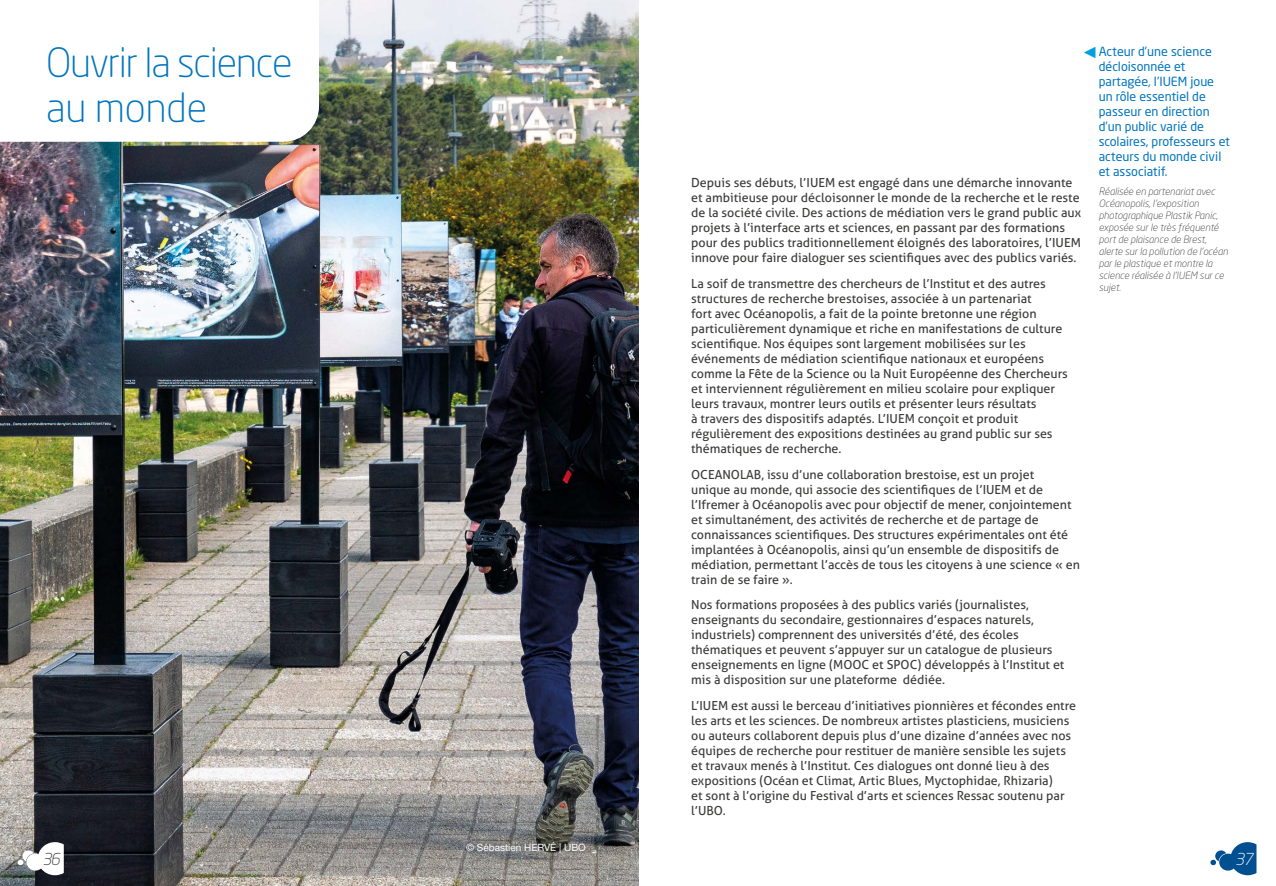
<style>
.page{position:relative;width:1276px;height:886px;background:#fff}
.page>*{position:absolute;margin:0;border:0;box-sizing:border-box;transform-origin:0 0}
.t1{font:300 40px/45px "Neo Sans Std";letter-spacing:-.03em;color:#0075bf}
.t2{font:italic 300 16.25px "Neo Sans Std";color:#3c3c3b}
.t3{font:italic 300 16.25px "Neo Sans Std";color:#fff}
.t4{font:italic 700 16.25px "Arial";color:#009fe3}
.t5{font:12.5px/15px "Aller";color:#3c3c3b}
.t6{font:12.5px/15px "Neo Sans Std";color:#0075bf}
.t7{font:italic 300 10px/12px "Neo Sans Std";color:#3c3c3b}
.t8{font:10px "Helvetica Neue";color:#fff}
</style>
<div class="page">
<img style="left:0;top:0;width:638px;height:886px">
<svg style="left:0;top:0;width:319px;height:142px"></svg>
<svg style="left:1210px;top:842px;width:46px;height:33px"></svg>
<svg style="left:18px;top:842px;width:46px;height:33px"></svg>
<h1 class="t1" style="left:46px;top:39px;width:248px">Ouvrir la science au monde</h1>
<p class="t6" style="left:1098px;top:43px;width:133px">Acteur d’une science décloisonnée et partagée, l’IUEM joue un rôle essentiel de passeur en direction d’un public varié de scolaires, professeurs et acteurs du monde civil et associatif.</p>
<p class="t7" style="left:1098px;top:185px;width:131px">Réalisée en partenariat avec<br>Océanopolis, l’exposition photographique Plastik Panic, exposée sur le très fréquenté port de plaisance de Brest, alerte sur la pollution de l’océan par le plastique et montre la science réalisée à l’IUEM sur ce sujet.</p>
<h2 class="t4" style="left:1082px;top:41px;width:18px">◄</h2>
<p class="t5" style="left:691px;top:175px;width:391px">Depuis ses débuts, l’IUEM est engagé dans une démarche innovante et ambitieuse pour décloisonner le monde de la recherche et le reste de la société civile. Des actions de médiation vers le grand public aux projets à l’interface arts et sciences, en passant par des formations pour des publics traditionnellement éloignés des laboratoires, l’IUEM innove pour faire dialoguer ses scientifiques avec des publics variés.</p>
<p class="t5" style="left:691px;top:276px;width:378px">La soif de transmettre des chercheurs de l’Institut et des autres structures de recherche brestoises, associée à un partenariat<br>fort avec Océanopolis, a fait de la pointe bretonne une région particulièrement dynamique et riche en manifestations de culture scientifique. Nos équipes sont largement mobilisées sur les événements de médiation scientifique nationaux et européens comme la Fête de la Science ou la Nuit Européenne des Chercheurs et interviennent régulièrement en milieu scolaire pour expliquer leurs travaux, montrer leurs outils et présenter leurs résultats<br>à travers des dispositifs adaptés. L’IUEM conçoit et produit régulièrement des expositions destinées au grand public sur ses thématiques de recherche.</p>
<p class="t5" style="left:691px;top:467px;width:390px">OCEANOLAB, issu d’une collaboration brestoise, est un projet<br>unique au monde, qui associe des scientifiques de l’IUEM et de l’Ifremer à Océanopolis avec pour objectif de mener, conjointement et simultanément, des activités de recherche et de partage de connaissances scientifiques. Des structures expérimentales ont été implantées à Océanopolis, ainsi qu’un ensemble de dispositifs de médiation, permettant l’accès de tous les citoyens à une science « en train de se faire ».</p>
<p class="t5" style="left:691px;top:597px;width:375px">Nos formations proposées à des publics variés (journalistes, enseignants du secondaire, gestionnaires d’espaces naturels, industriels) comprennent des universités d’été, des écoles thématiques et peuvent s’appuyer sur un catalogue de plusieurs enseignements en ligne (MOOC et SPOC) développés à l’Institut et mis à disposition sur une plateforme dédiée.</p>
<p class="t5" style="left:691px;top:698px;width:386px">L’IUEM est aussi le berceau d’initiatives pionnières et fécondes entre les arts et les sciences. De nombreux artistes plasticiens, musiciens ou auteurs collaborent depuis plus d’une dizaine d’années avec nos équipes de recherche pour restituer de manière sensible les sujets et travaux menés à l’Institut. Ces dialogues ont donné lieu à des expositions (Océan et Climat, Artic Blues, Myctophidae, Rhizaria)<br>et sont à l’origine du Festival d’arts et sciences Ressac soutenu par l’UBO.</p>
<p class="t8" style="left:466px;top:841px;width:121px">© Sébastien HERVÉ | UBO</p>
<h2 class="t2" style="left:42px;top:849px;width:19px">36</h2>
<h2 class="t3" style="left:1235px;top:849px;width:19px">37</h2>
</div>
